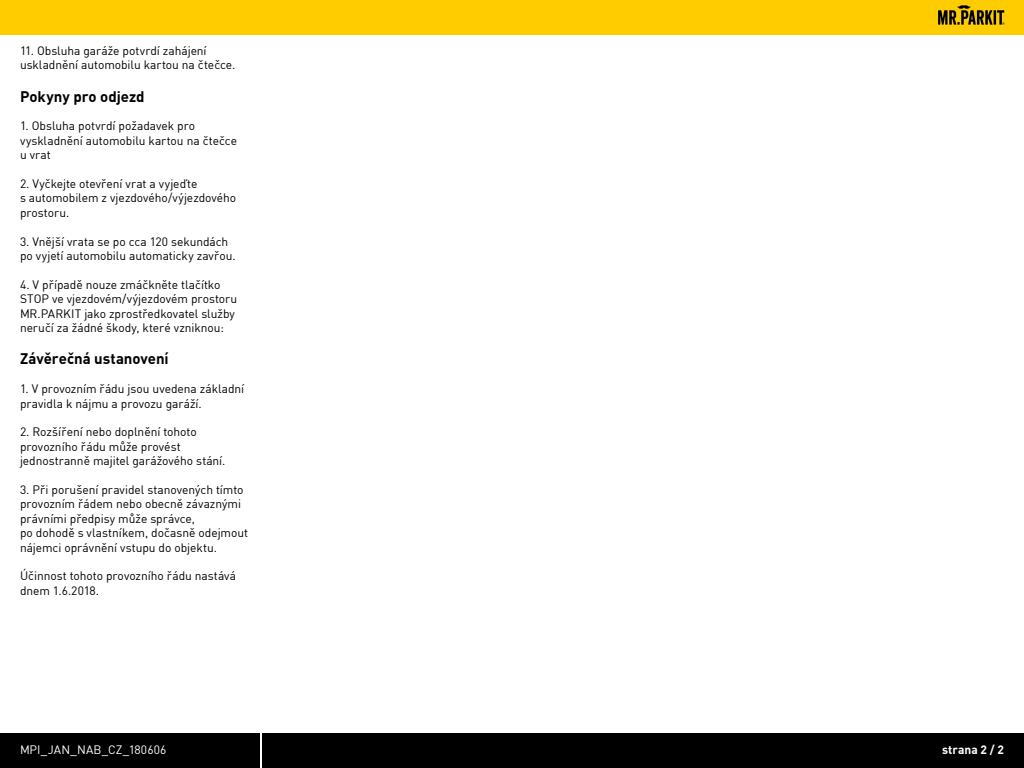
<style>
.page{position:relative;width:1024px;height:768px;background:#fff}
.page>*{position:absolute;margin:0;border:0;box-sizing:border-box;transform-origin:0 0}
.kapitola_-_nadpis{font:700 15px "DINCE";color:#000}
.t1{font:12px/14.4px "DINCE";letter-spacing:-.005em;color:#000}
.t2{font:12px "DINCE";letter-spacing:.01em;color:#fff}
.t3{font:700 12px "DINCE";color:#fff}
</style>
<div class="page">
<div style="left:262px;top:733px;width:762px;height:35px;background:#000"></div>
<div style="left:0;top:733px;width:260px;height:35px;background:#000"></div>
<div style="left:0;top:0;width:1024px;height:35px;background:#fc0"></div>
<img style="left:938px;top:5px;width:67px;height:20px">
<p class="t1" style="left:20px;top:43px;width:217px">11. Obsluha garáže potvrdí zahájení uskladnění automobilu kartou na čtečce.</p>
<p class="kapitola_-_nadpis" style="left:20px;top:86px;width:126px">Pokyny pro odjezd</p>
<p class="t1" style="left:20px;top:119px;width:219px">1. Obsluha potvrdí požadavek pro vyskladnění automobilu kartou na čtečce</p>
<p class="t1" style="left:20px;top:147px;width:32px">u vrat</p>
<p class="t1" style="left:20px;top:176px;width:179px">2. Vyčkejte otevření vrat a vyjeďte</p>
<p class="t1" style="left:20px;top:191px;width:218px">s automobilem z vjezdového/výjezdového prostoru.</p>
<p class="t1" style="left:20px;top:234px;width:210px">3. Vnější vrata se po cca 120 sekundách</p>
<p class="t1" style="left:20px;top:248px;width:217px">po vyjetí automobilu automaticky zavřou.</p>
<p class="t1" style="left:20px;top:277px;width:219px">4. V případě nouze zmáčkněte tlačítko<br>STOP ve vjezdovém/výjezdovém prostoru</p>
<p class="t1" style="left:20px;top:306px;width:216px">MR.PARKIT jako zprostředkovatel služby neručí za žádné škody, které vzniknou:</p>
<p class="kapitola_-_nadpis" style="left:20px;top:349px;width:150px">Závěrečná ustanovení</p>
<p class="t1" style="left:20px;top:381px;width:226px">1. V provozním řádu jsou uvedena základní pravidla k nájmu a provozu garáží.</p>
<p class="t1" style="left:20px;top:425px;width:207px">2. Rozšíření nebo doplnění tohoto provozního řádu může provést jednostranně majitel garážového stání.</p>
<p class="t1" style="left:20px;top:482px;width:225px">3. Při porušení pravidel stanovených tímto provozním řádem nebo obecně závaznými právními předpisy může správce,</p>
<p class="t1" style="left:20px;top:525px;width:230px">po dohodě s vlastníkem, dočasně odejmout nájemci oprávnění vstupu do objektu.</p>
<p class="t1" style="left:20px;top:569px;width:218px">Účinnost tohoto provozního řádu nastává dnem 1.6.2018.</p>
<p class="t2" style="left:20px;top:742px;width:148px">MPI_JAN_NAB_CZ_180606</p>
<p class="t3" style="left:942px;top:742px;width:63px">strana 2 / 2</p>
</div>
